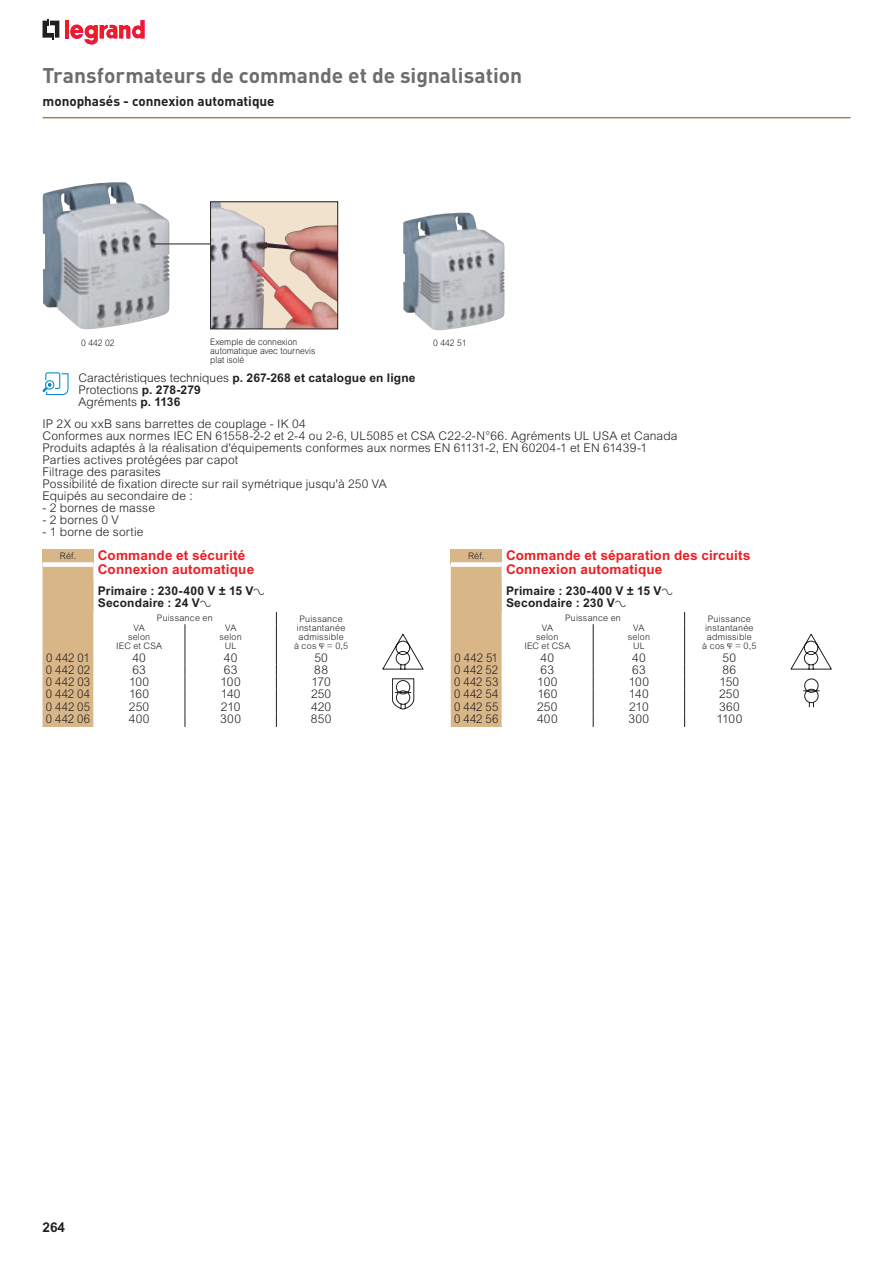
<style>
.page{position:relative;width:893px;height:1263px;background:#fff}
.page>*{position:absolute;margin:0;border:0;box-sizing:border-box;transform-origin:0 0}
.t1{font:700 21px "DIN";color:#6c6d70}
.t2{font:700 13.5px/13.5px "Arial";letter-spacing:.01em;color:#ee1d23}
.t3{font:700 13.5px "DIN";color:#231f20}
.t4{font:700 13.5px "Arial";color:#231f20}
.t5{font:300 12px/12px "Arial";letter-spacing:.01em;color:#231f20}
.t6{font:700 12px/12px "Arial";letter-spacing:.015em;color:#231f20}
.t7{font:300 12px "Arial";letter-spacing:.01em;color:#231f20;scale:.95 1}
.t8{font:300 9px/9px "Arial";letter-spacing:.02em;color:#231f20;text-align:center}
.t9{font:300 9px/9px "Arial";color:#231f20;scale:.95 1}
.t10{font:300 9px "Arial";letter-spacing:.02em;color:#231f20;scale:.95 1}
.s1{font-weight:700}
.s2{font-family:"Legrand 2007";font-weight:400}
</style>
<div class="page">
<hr style="left:43px;top:117px;width:807px;height:1px;background:#b17e4e">
<svg style="left:43px;top:19px;width:16px;height:20px"></svg>
<hr style="left:65px;top:20px;width:4px;height:18px;background:#ee1d23">
<svg style="left:70px;top:20px;width:75px;height:25px"></svg>
<img style="left:43px;top:182px;width:127px;height:147px">
<img style="left:403px;top:213px;width:102px;height:117px">
<hr style="left:154px;top:244px;width:56px;height:1px;background:#231f20">
<img style="left:212px;top:204px;width:124px;height:123px">
<div style="left:210px;top:202px;width:128px;height:127px;border:1px solid #231f20"></div>
<svg style="left:43px;top:372px;width:26px;height:23px"></svg>
<div style="left:43px;top:567px;width:51px;height:160px;background:#d8b688"></div>
<svg style="left:184px;top:611px;width:240px;height:116px"></svg>
<svg style="left:185px;top:624px;width:1px;height:103px"></svg>
<svg style="left:276px;top:612px;width:1px;height:115px"></svg>
<div style="left:43px;top:549px;width:51px;height:15px;background:#d8b688"></div>
<div style="left:43px;top:562px;width:51px;height:5px;background:#fff"></div>
<div style="left:451px;top:567px;width:51px;height:160px;background:#d8b688"></div>
<svg style="left:592px;top:611px;width:240px;height:116px"></svg>
<svg style="left:593px;top:624px;width:1px;height:103px"></svg>
<svg style="left:684px;top:612px;width:1px;height:115px"></svg>
<div style="left:451px;top:549px;width:51px;height:15px;background:#d8b688"></div>
<div style="left:451px;top:562px;width:51px;height:5px;background:#fff"></div>
<svg style="left:382px;top:634px;width:41px;height:35px"></svg>
<svg style="left:392px;top:678px;width:22px;height:31px"></svg>
<svg style="left:791px;top:634px;width:41px;height:35px"></svg>
<svg style="left:803px;top:679px;width:17px;height:28px"></svg>
<p class="t1" style="left:43px;top:62px;width:481px">Transformateurs de commande et de signalisation</p>
<p class="t3" style="left:43px;top:92px;width:234px">monophasés - connexion automatique</p>
<p class="t9" style="left:210px;top:337px;width:112px">Exemple de connexion automatique avec tournevis plat isolé</p>
<p class="t10" style="left:81px;top:338px;width:37px">0 442 02</p>
<p class="t10" style="left:433px;top:338px;width:37px">0 442 51</p>
<p class="t5" style="left:78px;top:372px;width:339px">Caractéristiques techniques <span class="s1">p. 267-268 et catalogue en ligne<br></span>Protections <span class="s1">p. 278-279<br></span>Agréments <span class="s1">p. 1136</span></p>
<p class="t5" style="left:43px;top:418px;width:636px">IP 2X ou xxB sans barrettes de couplage - IK 04<br>Conformes aux normes IEC EN 61558-2-2 et 2-4 ou 2-6, UL5085 et CSA C22-2-N°66. Agréments UL USA et Canada Produits adaptés à la réalisation d'équipements conformes aux normes EN 61131-2, EN 60204-1 et EN 61439-1<br>Parties actives protégées par capot<br>Filtrage des parasites<br>Possibilité de fixation directe sur rail symétrique jusqu'à 250 VA<br>Equipés au secondaire de :</p>
<p class="t5" style="left:43px;top:502px;width:114px">- 2 bornes de masse</p>
<p class="t5" style="left:43px;top:514px;width:78px">- 2 bornes 0 V</p>
<p class="t5" style="left:43px;top:526px;width:102px">- 1 borne de sortie</p>
<p class="t8" style="left:60px;top:551px;width:18px">Réf.</p>
<p class="t2" style="left:98px;top:548px;width:158px">Commande et sécurité<br>Connexion automatique</p>
<p class="t6" style="left:98px;top:584px;width:169px">Primaire : 230-400 V ± 15 V<span class="s2">A<br></span>Secondaire : 24 V<span class="s2">A</span></p>
<p class="t8" style="left:157px;top:614px;width:57px">Puissance en</p>
<p class="t8" style="left:294px;top:615px;width:56px">Puissance instantanée admissible<br>à cos <span class="s2">ø</span> = 0,5</p>
<p class="t8" style="left:468px;top:551px;width:18px">Réf.</p>
<p class="t2" style="left:506px;top:548px;width:246px">Commande et séparation des circuits<br>Connexion automatique</p>
<p class="t6" style="left:506px;top:584px;width:169px">Primaire : 230-400 V ± 15 V<span class="s2">A<br></span>Secondaire : 230 V<span class="s2">A</span></p>
<p class="t8" style="left:565px;top:614px;width:57px">Puissance en</p>
<p class="t8" style="left:702px;top:615px;width:56px">Puissance instantanée admissible<br>à cos <span class="s2">ø</span> = 0,5</p>
<p class="t8" style="left:524px;top:624px;width:48px">VA<br>selon<br>IEC et CSA</p>
<p class="t8" style="left:628px;top:624px;width:24px">VA selon<br>UL</p>
<p class="t8" style="left:116px;top:624px;width:48px">VA<br>selon<br>IEC et CSA</p>
<p class="t8" style="left:220px;top:624px;width:24px">VA selon<br>UL</p>
<p class="t7" style="left:46px;top:650px;width:48px">0 442 01</p>
<p class="t5" style="left:132px;top:651px;width:15px">40</p>
<p class="t5" style="left:224px;top:651px;width:15px">40</p>
<p class="t5" style="left:314px;top:651px;width:15px">50</p>
<p class="t7" style="left:46px;top:663px;width:48px">0 442 02</p>
<p class="t5" style="left:132px;top:663px;width:15px">63</p>
<p class="t5" style="left:224px;top:663px;width:15px">63</p>
<p class="t5" style="left:314px;top:663px;width:15px">88</p>
<p class="t7" style="left:46px;top:675px;width:48px">0 442 03</p>
<p class="t5" style="left:129px;top:676px;width:22px">100</p>
<p class="t5" style="left:221px;top:676px;width:22px">100</p>
<p class="t5" style="left:311px;top:676px;width:21px">170</p>
<p class="t7" style="left:46px;top:687px;width:48px">0 442 04</p>
<p class="t5" style="left:129px;top:688px;width:22px">160</p>
<p class="t5" style="left:221px;top:688px;width:21px">140</p>
<p class="t5" style="left:311px;top:688px;width:22px">250</p>
<p class="t7" style="left:46px;top:699px;width:48px">0 442 05</p>
<p class="t5" style="left:129px;top:700px;width:22px">250</p>
<p class="t5" style="left:221px;top:700px;width:21px">210</p>
<p class="t5" style="left:311px;top:700px;width:22px">420</p>
<p class="t7" style="left:46px;top:712px;width:48px">0 442 06</p>
<p class="t5" style="left:129px;top:712px;width:22px">400</p>
<p class="t5" style="left:220px;top:712px;width:22px">300</p>
<p class="t5" style="left:311px;top:712px;width:22px">850</p>
<p class="t7" style="left:455px;top:650px;width:47px">0 442 51</p>
<p class="t5" style="left:541px;top:651px;width:15px">40</p>
<p class="t5" style="left:632px;top:651px;width:15px">40</p>
<p class="t5" style="left:723px;top:651px;width:15px">50</p>
<p class="t7" style="left:454px;top:663px;width:48px">0 442 52</p>
<p class="t5" style="left:541px;top:663px;width:15px">63</p>
<p class="t5" style="left:632px;top:663px;width:15px">63</p>
<p class="t5" style="left:722px;top:663px;width:15px">86</p>
<p class="t7" style="left:454px;top:675px;width:48px">0 442 53</p>
<p class="t5" style="left:537px;top:676px;width:22px">100</p>
<p class="t5" style="left:629px;top:676px;width:22px">100</p>
<p class="t5" style="left:719px;top:676px;width:21px">150</p>
<p class="t7" style="left:454px;top:687px;width:48px">0 442 54</p>
<p class="t5" style="left:537px;top:688px;width:22px">160</p>
<p class="t5" style="left:629px;top:688px;width:21px">140</p>
<p class="t5" style="left:719px;top:688px;width:22px">250</p>
<p class="t7" style="left:454px;top:699px;width:48px">0 442 55</p>
<p class="t5" style="left:537px;top:700px;width:22px">250</p>
<p class="t5" style="left:629px;top:700px;width:21px">210</p>
<p class="t5" style="left:719px;top:700px;width:22px">360</p>
<p class="t7" style="left:454px;top:712px;width:48px">0 442 56</p>
<p class="t5" style="left:537px;top:712px;width:22px">400</p>
<p class="t5" style="left:628px;top:712px;width:22px">300</p>
<p class="t5" style="left:716px;top:712px;width:27px">1100</p>
<p class="t4" style="left:43px;top:1219px;width:24px">264</p>
</div>
